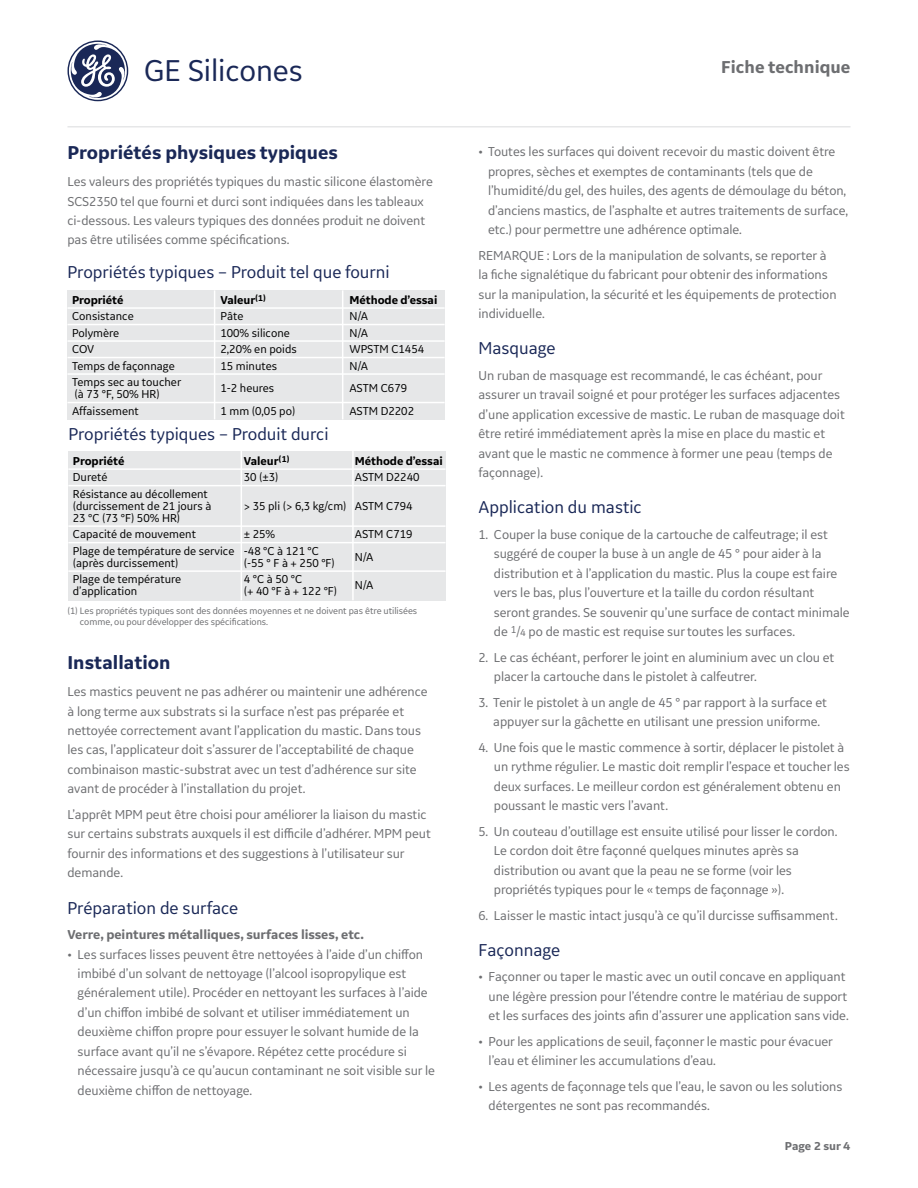
<style>
.page{position:relative;width:918px;height:1188px;background:#fff}
.page>*{position:absolute;margin:0;border:0;box-sizing:border-box;transform-origin:0 0}
.t1{font:31.5px "GE Inspira Sans";letter-spacing:-.005em;color:#1a2857}
.t2{font:700 19.5px "GE Inspira Sans";color:#1a2857}
.t3{font:18px "GE Inspira Sans";color:#1a2857}
.t4{font:700 18px "GE Inspira Sans";color:#6d6e71}
.t5{font:13.5px/19.5px "GE Inspira Sans";letter-spacing:-.005em;color:#6d6e71}
.t6{font:700 13.5px "GE Inspira Sans";letter-spacing:-.005em;color:#6d6e71}
.t7{font:12px/12px "GE Inspira Sans";color:#000}
.t8{font:700 12px "GE Inspira Sans";letter-spacing:-.005em;color:#000}
.t9{font:700 12px "GE Inspira Sans";color:#6d6e71}
.t10{font:9.75px/10.5px "GE Inspira Sans";letter-spacing:-.005em;color:#6d6e71}
.s1{font-size:10.5px}
</style>
<div class="page">
<svg style="left:68px;top:40px;width:60px;height:61px"></svg>
<hr style="left:68px;top:126px;width:782px;height:2px;background:#e6e7e8">
<div style="left:68px;top:290px;width:378px;height:129px;background:#e6e7e8"></div>
<hr style="left:68px;top:307px;width:377px;height:2px;background:#fff">
<hr style="left:68px;top:324px;width:377px;height:1px;background:#fff">
<hr style="left:68px;top:340px;width:377px;height:2px;background:#fff">
<hr style="left:68px;top:357px;width:377px;height:1px;background:#fff">
<hr style="left:68px;top:373px;width:377px;height:2px;background:#fff">
<hr style="left:68px;top:402px;width:377px;height:1px;background:#fff">
<hr style="left:214px;top:290px;width:1px;height:129px;background:#fff">
<hr style="left:342px;top:290px;width:1px;height:129px;background:#fff">
<div style="left:68px;top:451px;width:378px;height:149px;background:#e6e7e8"></div>
<hr style="left:68px;top:468px;width:378px;height:2px;background:#fff">
<hr style="left:68px;top:485px;width:378px;height:1px;background:#fff">
<hr style="left:68px;top:525px;width:378px;height:2px;background:#fff">
<hr style="left:68px;top:542px;width:378px;height:1px;background:#fff">
<hr style="left:68px;top:570px;width:378px;height:2px;background:#fff">
<hr style="left:241px;top:451px;width:1px;height:149px;background:#fff">
<hr style="left:352px;top:451px;width:2px;height:149px;background:#fff">
<h1 class="t1" style="left:144px;top:51px;width:160px">GE Silicones</h1>
<h3 class="t4" style="left:721px;top:56px;width:131px">Fiche technique</h3>
<h2 class="t2" style="left:68px;top:140px;width:272px">Propriétés physiques typiques</h2>
<p class="t5" style="left:68px;top:171px;width:367px">Les valeurs des propriétés typiques du mastic silicone élastomère SCS2350 tel que fourni et durci sont indiquées dans les tableaux ci-dessous. Les valeurs typiques des données produit ne doivent pas être utilisées comme spécifications.</p>
<h3 class="t3" style="left:68px;top:261px;width:324px">Propriétés typiques – Produit tel que fourni</h3>
<p class="t8" style="left:72px;top:292px;width:53px">Propriété</p>
<p class="t8" style="left:220px;top:292px;width:47px">Valeur<sup>(1)</sup></p>
<p class="t8" style="left:350px;top:292px;width:89px">Méthode d’essai</p>
<p class="t7" style="left:72px;top:310px;width:63px">Consistance</p>
<p class="t7" style="left:221px;top:310px;width:25px">Pâte</p>
<p class="t7" style="left:350px;top:310px;width:20px">N/A</p>
<p class="t7" style="left:72px;top:326px;width:49px">Polymère</p>
<p class="t7" style="left:221px;top:326px;width:71px">100% silicone</p>
<p class="t7" style="left:350px;top:326px;width:20px">N/A</p>
<p class="t7" style="left:72px;top:343px;width:24px">COV</p>
<p class="t7" style="left:221px;top:343px;width:78px">2,20% en poids</p>
<p class="t7" style="left:350px;top:343px;width:76px">WPSTM C1454</p>
<p class="t7" style="left:72px;top:359px;width:104px">Temps de façonnage</p>
<p class="t7" style="left:221px;top:359px;width:58px">15 minutes</p>
<p class="t7" style="left:350px;top:359px;width:20px">N/A</p>
<p class="t7" style="left:72px;top:376px;width:111px">Temps sec au toucher (à 73 °F, 50% HR)</p>
<p class="t7" style="left:221px;top:382px;width:55px">1-2 heures</p>
<p class="t7" style="left:350px;top:382px;width:59px">ASTM C679</p>
<p class="t7" style="left:72px;top:404px;width:68px">Affaissement</p>
<p class="t7" style="left:221px;top:404px;width:76px">1 mm (0,05 po)</p>
<p class="t7" style="left:350px;top:404px;width:66px">ASTM D2202</p>
<h3 class="t3" style="left:68px;top:422px;width:262px">Propriétés typiques – Produit durci</h3>
<p class="t8" style="left:73px;top:453px;width:53px">Propriété</p>
<p class="t8" style="left:244px;top:453px;width:47px">Valeur<sup>(1)</sup></p>
<p class="t8" style="left:355px;top:453px;width:89px">Méthode d’essai</p>
<p class="t7" style="left:73px;top:471px;width:36px">Dureté</p>
<p class="t7" style="left:244px;top:471px;width:36px">30 (±3)</p>
<p class="t7" style="left:355px;top:471px;width:66px">ASTM D2240</p>
<p class="t7" style="left:73px;top:487px;width:140px">Résistance au décollement (durcissement de 21 jours à</p>
<p class="t7" style="left:244px;top:499px;width:170px">&gt; 35 pli (&gt; 6,3 kg/cm) ASTM C794</p>
<p class="t7" style="left:73px;top:509px;width:125px;line-height:16.5px">23 °C (73 °F) 50% HR)<br>Capacité de mouvement</p>
<p class="t7" style="left:244px;top:528px;width:33px">± 25%</p>
<p class="t7" style="left:355px;top:528px;width:59px">ASTM C719</p>
<p class="t7" style="left:73px;top:544px;width:248px">Plage de température de service -48 °C à 121 °C (après durcissement)</p>
<p class="t7" style="left:355px;top:550px;width:20px">N/A</p>
<p class="t7" style="left:244px;top:556px;width:93px">(-55 ° F à + 250 °F)</p>
<p class="t7" style="left:73px;top:573px;width:110px">Plage de température</p>
<p class="t7" style="left:244px;top:573px;width:60px">4 °C à 50 °C</p>
<p class="t7" style="left:73px;top:585px;width:66px">d’application</p>
<p class="t7" style="left:244px;top:585px;width:95px">(+ 40 °F à + 122 °F)</p>
<p class="t7" style="left:355px;top:579px;width:20px">N/A</p>
<p class="t10" style="left:80px;top:605px;width:339px;text-indent:-12px">(1) Les propriétés typiques sont des données moyennes et ne doivent pas être utilisées comme, ou pour développer des spécifications.</p>
<h2 class="t2" style="left:68px;top:650px;width:105px">Installation</h2>
<p class="t5" style="left:68px;top:681px;width:362px">Les mastics peuvent ne pas adhérer ou maintenir une adhérence à long terme aux substrats si la surface n’est pas préparée et nettoyée correctement avant l’application du mastic. Dans tous les cas, l’applicateur doit s’assurer de l’acceptabilité de chaque combinaison mastic-substrat avec un test d’adhérence sur site avant de procéder à l’installation du projet.</p>
<p class="t5" style="left:68px;top:804px;width:365px">L’apprêt MPM peut être choisi pour améliorer la liaison du mastic sur certains substrats auxquels il est difficile d’adhérer. MPM peut fournir des informations et des suggestions à l’utilisateur sur demande.</p>
<h3 class="t3" style="left:68px;top:896px;width:172px">Préparation de surface</h3>
<p class="t6" style="left:68px;top:926px;width:298px">Verre, peintures métalliques, surfaces lisses, etc.</p>
<p class="t5" style="left:78px;top:944px;width:359px;text-indent:-10px">• Les surfaces lisses peuvent être nettoyées à l’aide d’un chiffon imbibé d’un solvant de nettoyage (l’alcool isopropylique est généralement utile). Procéder en nettoyant les surfaces à l’aide d’un chiffon imbibé de solvant et utiliser immédiatement un deuxième chiffon propre pour essuyer le solvant humide de la surface avant qu’il ne s’évapore. Répétez cette procédure si nécessaire jusqu’à ce qu’aucun contaminant ne soit visible sur le deuxième chiffon de nettoyage.</p>
<p class="t5" style="left:488px;top:142px;width:362px;text-indent:-10px">• Toutes les surfaces qui doivent recevoir du mastic doivent être propres, sèches et exemptes de contaminants (tels que de l’humidité/du gel, des huiles, des agents de démoulage du béton, d’anciens mastics, de l’asphalte et autres traitements de surface, etc.) pour permettre une adhérence optimale.</p>
<p class="t5" style="left:478px;top:245px;width:360px">REMARQUE : Lors de la manipulation de solvants, se reporter à la fiche signalétique du fabricant pour obtenir des informations sur la manipulation, la sécurité et les équipements de protection individuelle.</p>
<h3 class="t3" style="left:478px;top:337px;width:79px">Masquage</h3>
<p class="t5" style="left:478px;top:365px;width:368px">Un ruban de masquage est recommandé, le cas échéant, pour assurer un travail soigné et pour protéger les surfaces adjacentes d’une application excessive de mastic. Le ruban de masquage doit être retiré immédiatement après la mise en place du mastic et avant que le mastic ne commence à former une peau (temps de façonnage).</p>
<h3 class="t3" style="left:478px;top:496px;width:165px">Application du mastic</h3>
<p class="t5" style="left:494px;top:524px;width:357px;text-indent:-15px">1. Couper la buse conique de la cartouche de calfeutrage; il est suggéré de couper la buse à un angle de 45 ° pour aider à la distribution et à l’application du mastic. Plus la coupe est faire vers le bas, plus l’ouverture et la taille du cordon résultant seront grandes. Se souvenir qu’une surface de contact minimale de <sup>1</sup>/<span class="s1">4</span> po de mastic est requise sur toutes les surfaces.</p>
<p class="t5" style="left:494px;top:647px;width:342px;text-indent:-15px">2. Le cas échéant, perforer le joint en aluminium avec un clou et placer la cartouche dans le pistolet à calfeutrer.</p>
<p class="t5" style="left:493px;top:692px;width:335px;text-indent:-15px">3. Tenir le pistolet à un angle de 45 ° par rapport à la surface et appuyer sur la gâchette en utilisant une pression uniforme.</p>
<p class="t5" style="left:494px;top:737px;width:357px;text-indent:-15px">4. Une fois que le mastic commence à sortir, déplacer le pistolet à un rythme régulier. Le mastic doit remplir l’espace et toucher les deux surfaces. Le meilleur cordon est généralement obtenu en poussant le mastic vers l’avant.</p>
<p class="t5" style="left:494px;top:821px;width:345px;text-indent:-15px">5. Un couteau d’outillage est ensuite utilisé pour lisser le cordon.<br>Le cordon doit être façonné quelques minutes après sa distribution ou avant que la peau ne se forme (voir les propriétés typiques pour le « temps de façonnage »).</p>
<p class="t5" style="left:478px;top:905px;width:361px">6. Laisser le mastic intact jusqu’à ce qu’il durcisse suffisamment.</p>
<h3 class="t3" style="left:478px;top:939px;width:83px">Façonnage</h3>
<p class="t5" style="left:489px;top:967px;width:362px;text-indent:-10px">• Façonner ou taper le mastic avec un outil concave en appliquant une légère pression pour l’étendre contre le matériau de support et les surfaces des joints afin d’assurer une application sans vide.</p>
<p class="t5" style="left:489px;top:1031px;width:346px;text-indent:-10px">• Pour les applications de seuil, façonner le mastic pour évacuer l’eau et éliminer les accumulations d’eau.</p>
<p class="t5" style="left:489px;top:1076px;width:355px;text-indent:-10px">• Les agents de façonnage tels que l’eau, le savon ou les solutions détergentes ne sont pas recommandés.</p>
<p class="t9" style="left:785px;top:1138px;width:67px">Page 2 sur 4</p>
</div>
